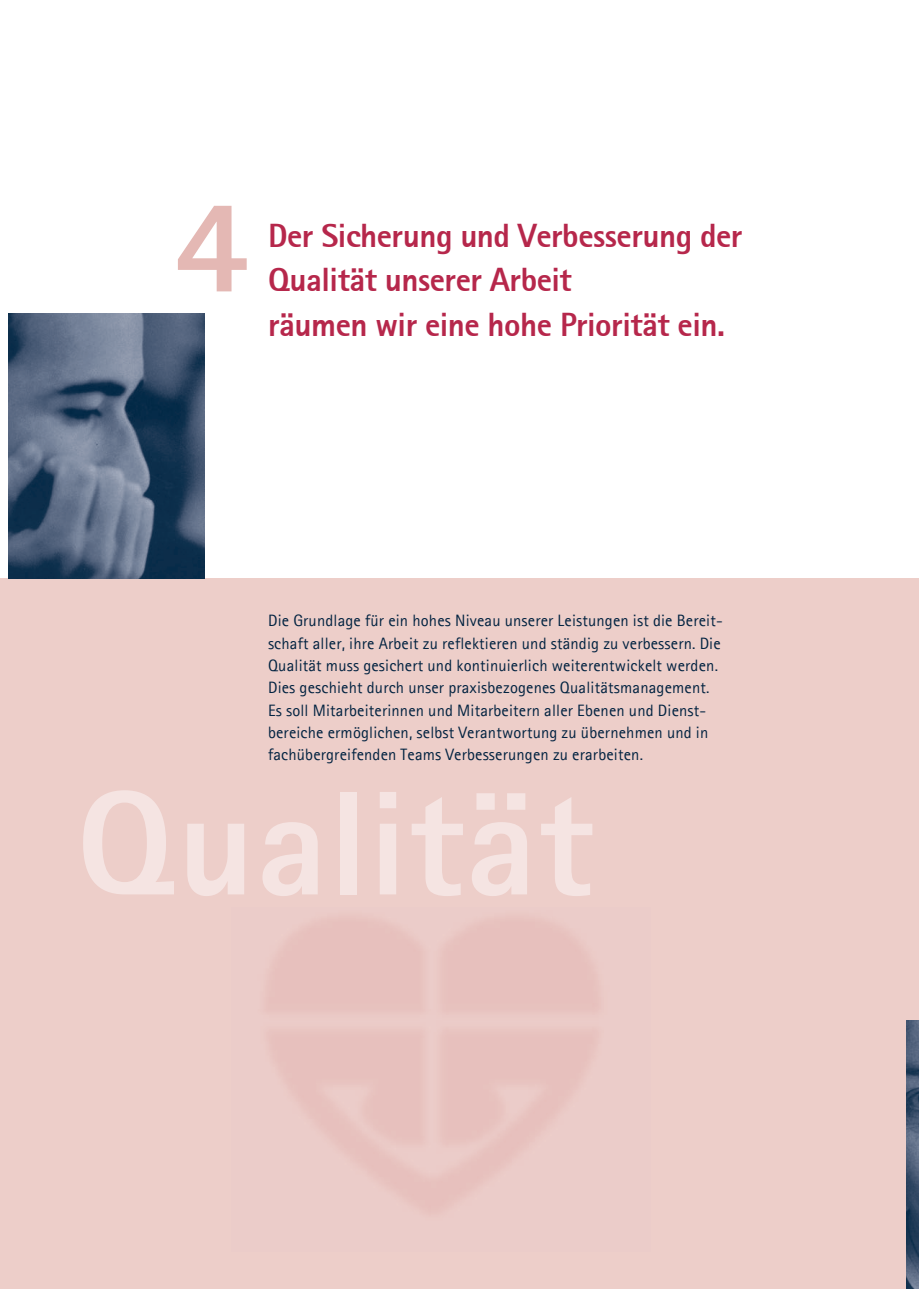
<style>
.page{position:relative;width:919px;height:1289px;background:#fff}
.page>*{position:absolute;margin:0;border:0;box-sizing:border-box;transform-origin:0 0}
.t1{font:800 148.5px "Agfa Rotis Sans Serif";letter-spacing:.01em;color:#f5e4e2}
.t2{font:800 135px "Agfa Rotis Sans Serif";color:#e4b8b4}
.t3{font:800 33px/44.7px "Agfa Rotis Sans Serif";letter-spacing:-.015em;color:#b6274b}
.t4{font:16.5px/22.4px "Agfa Rotis Sans Serif";letter-spacing:.01em;color:#022341}
</style>
<div class="page">
<div style="left:0;top:578px;width:906px;height:710px;background:#edcec9"></div>
<div style="left:906px;top:578px;width:12px;height:710px;background:#edcec9"></div>
<img style="left:8px;top:314px;width:196px;height:264px">
<img style="left:906px;top:1020px;width:12px;height:268px">
<h2 class="t2" style="left:174px;top:160px;width:77px">4</h2>
<h3 class="t3" style="left:268px;top:213px;width:476px">Der Sicherung und Verbesserung der<br>Qualität unserer Arbeit<br>räumen wir eine hohe Priorität ein.</h3>
<p class="t4" style="left:268px;top:609px;width:456px">Die Grundlage für ein hohes Niveau unserer Leistungen ist die Bereit&shy;schaft aller, ihre Arbeit zu reflektieren und ständig zu verbessern. Die Qualität muss gesichert und kontinuierlich weiterentwickelt werden.<br>Dies geschieht durch unser praxisbezogenes Qualitätsmanagement.<br>Es soll Mitarbeiterinnen und Mitarbeitern aller Ebenen und Dienst&shy;bereiche ermöglichen, selbst Verantwortung zu übernehmen und in fachübergreifenden Teams Verbesserungen zu erarbeiten.</p>
<h1 class="t1" style="left:77px;top:749px;width:518px">Qualität</h1>
</div>
